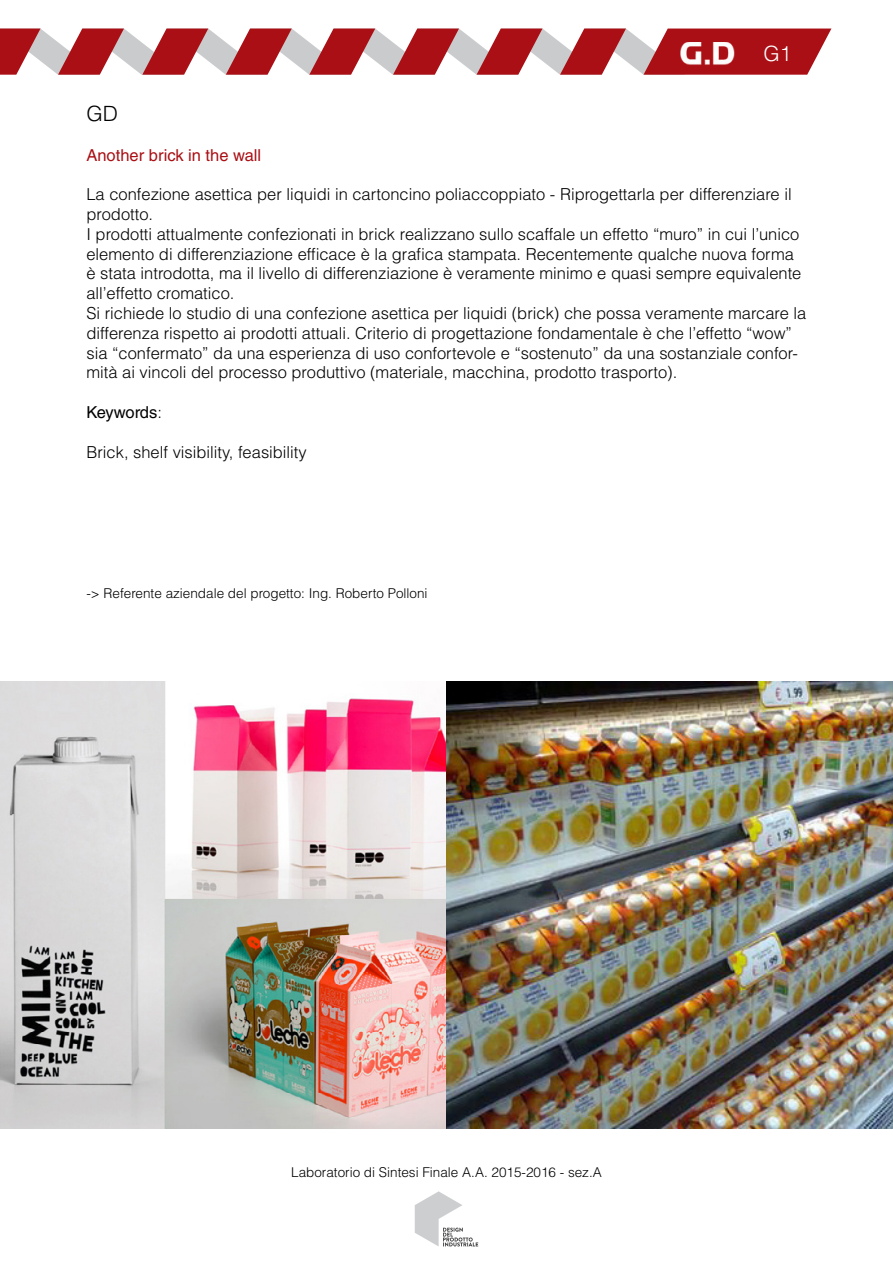
<style>
.page{position:relative;width:893px;height:1263px;background:#fff}
.page>*{position:absolute;margin:0;border:0;box-sizing:border-box;transform-origin:0 0}
.t1{font:300 21px "Helvetica LT Std";color:#000}
.t2{font:300 21px "Helvetica LT Std";color:#fff}
.t3{font:300 16.5px/19.8px "Helvetica LT Std";color:#000}
.t4{font:16.5px "Helvetica LT Std";color:#a90f14}
.t5{font:16.5px "Helvetica LT Std";letter-spacing:-.01em;color:#000}
.t6{font:300 13.5px "Helvetica LT Std";color:#000}
.s1{font-weight:300}
</style>
<div class="page">
<svg style="left:415px;top:1191px;width:63px;height:55px"></svg>
<img style="left:0;top:681px;width:893px;height:447px">
<svg style="left:0;top:29px;width:831px;height:46px"></svg>
<img style="left:678px;top:42px;width:59px;height:24px">
<p class="t2" style="left:763px;top:40px;width:30px">G1</p>
<p class="t1" style="left:86px;top:100px;width:33px">GD</p>
<p class="t4" style="left:86px;top:145px;width:176px">Another brick in the wall</p>
<p class="t3" style="left:86px;top:184px;width:721px">La confezione asettica per liquidi in cartoncino poliaccoppiato - Riprogettarla per differenziare il prodotto.<br>I prodotti attualmente confezionati in brick realizzano sullo scaffale un effetto “muro” in cui l’unico elemento di differenziazione efficace è la grafica stampata. Recentemente qualche nuova forma è stata introdotta, ma il livello di differenziazione è veramente minimo e quasi sempre equivalente all’effetto cromatico.<br>Si richiede lo studio di una confezione asettica per liquidi (brick) che possa veramente marcare la differenza rispetto ai prodotti attuali. Criterio di progettazione fondamentale è che l’effetto “wow” sia “confermato” da una esperienza di uso confortevole e “sostenuto” da una sostanziale confor&shy;mità ai vincoli del processo produttivo (materiale, macchina, prodotto trasporto).</p>
<p class="t5" style="left:86px;top:403px;width:77px">Keywords<span class="s1">:</span></p>
<p class="t3" style="left:86px;top:442px;width:222px">Brick, shelf visibility, feasibility</p>
<p class="t6" style="left:86px;top:585px;width:343px">-&gt; Referente aziendale del progetto: Ing. Roberto Polloni</p>
<p class="t6" style="left:291px;top:1163px;width:312px">Laboratorio di Sintesi Finale A.A. 2015-2016 - sez.A</p>
</div>
